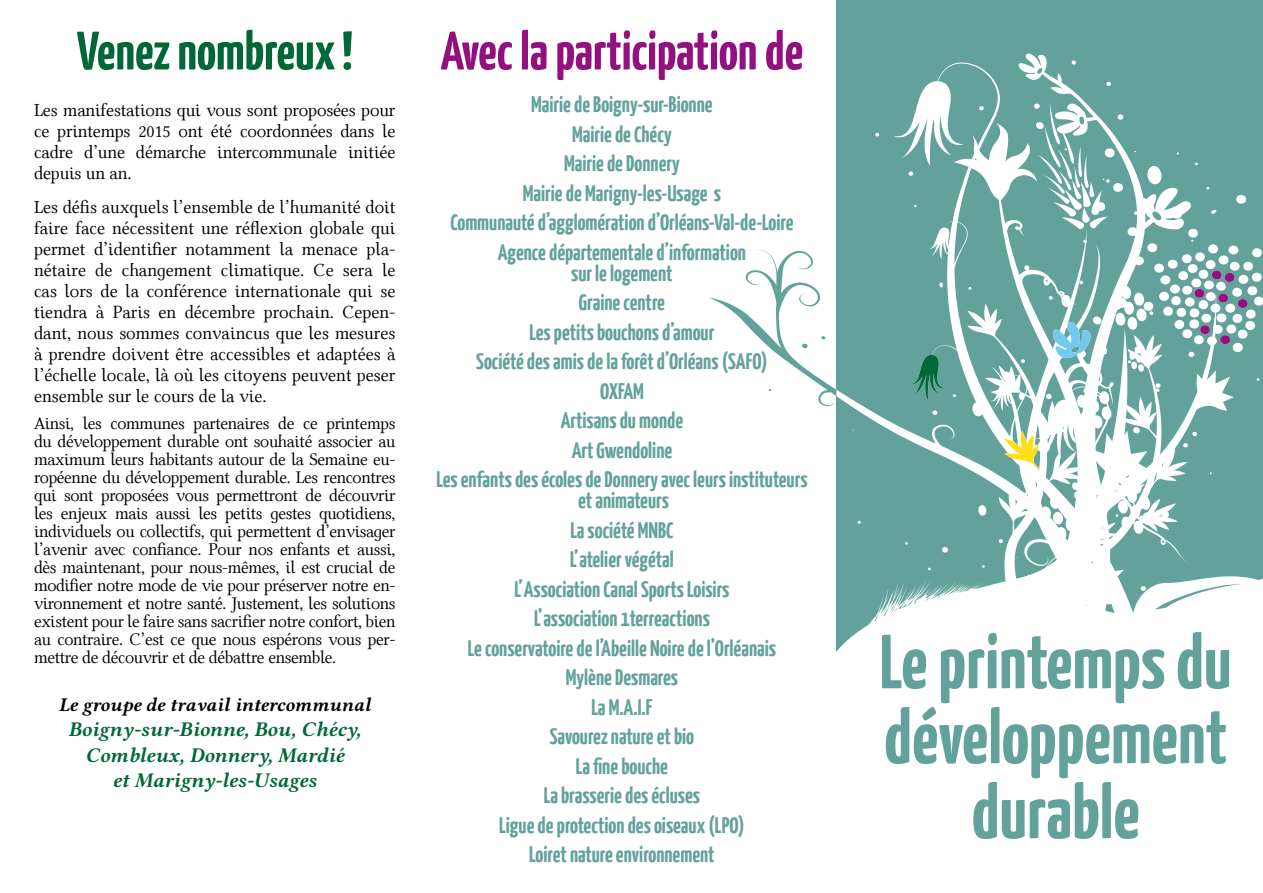
<style>
.page{position:relative;width:1263px;height:893px;background:#fff}
.page>*{position:absolute;margin:0;border:0;box-sizing:border-box;transform-origin:0 0}
.t1{font:700 76.5px/75px "Yanone Kaffeesatz";color:#63a29b;text-align:center}
.t2{font:700 54px "Yanone Kaffeesatz";color:#93117e}
.t3{font:700 54px "Yanone Kaffeesatz";color:#006837}
.t4{font:700 22.5px/29.5px "Yanone Kaffeesatz";color:#63a29b;text-align:center}
.t5{font:21px/25.2px "Lin Libertine OBI";color:#006837;text-align:center}
.t6{font:19.5px "Lin Libertine OBI";color:#000}
.t7{font:18.75px/21px "Libertinage";letter-spacing:-.005em;color:#000;text-align:justify}
.t8{font:18px/18px "Libertinage";letter-spacing:-.02em;color:#000;text-align:justify}
</style>
<div class="page">
<div style="left:836px;top:0;width:427px;height:893px;background:#63a29b"></div>
<svg style="left:875px;top:62px;width:235px;height:86px"></svg>
<svg style="left:979px;top:82px;width:145px;height:66px"></svg>
<svg style="left:854px;top:148px;width:409px;height:426px"></svg>
<svg style="left:708px;top:250px;width:146px;height:181px"></svg>
<svg style="left:854px;top:514px;width:264px;height:60px"></svg>
<div style="left:836px;top:574px;width:427px;height:319px;background:#fff"></div>
<svg style="left:909px;top:355px;width:37px;height:45px"></svg>
<svg style="left:1004px;top:431px;width:35px;height:39px"></svg>
<svg style="left:1053px;top:322px;width:37px;height:36px"></svg>
<svg style="left:1194px;top:271px;width:54px;height:73px"></svg>
<h2 class="t3" style="left:77px;top:18px;width:278px">Venez nombreux!</h2>
<p class="t7" style="left:34px;top:100px;width:363px">Les manifestations qui vous sont proposées pour ce printemps 2015 ont été coordonnées dans le cadre d’une démarche intercommunale initiée depuis un an.</p>
<p class="t7" style="left:34px;top:197px;width:363px">Les défis auxquels l’ensemble de l’humanité doit faire face nécessitent une réflexion globale qui permet d’identifier notamment la menace pla&shy;nétaire de changement climatique. Ce sera le cas lors de la conférence internationale qui se tiendra à Paris en décembre prochain. Cepen&shy;dant, nous sommes convaincus que les mesures à prendre doivent être accessibles et adaptées à l’échelle locale, là où les citoyens peuvent peser ensemble sur le cours de la vie.</p>
<p class="t8" style="left:34px;top:414px;width:363px">Ainsi, les communes partenaires de ce printemps du développement durable ont souhaité associer au maximum leurs habitants autour de la Semaine eu&shy;ropéenne du développement durable. Les rencontres qui sont proposées vous permettront de découvrir les enjeux mais aussi les petits gestes quotidiens, individuels ou collectifs, qui permettent d’envisager l’avenir avec confiance. Pour nos enfants et aussi, dès maintenant, pour nous-mêmes, il est crucial de modifier notre mode de vie pour préserver notre en&shy;vironnement et notre santé. Justement, les solutions existent pour le faire sans sacrifier notre confort, bien au contraire. C’est ce que nous espérons vous per&shy;mettre de découvrir et de débattre ensemble.</p>
<p class="t6" style="left:59px;top:691px;width:313px">Le groupe de travail intercommunal</p>
<p class="t5" style="left:69px;top:716px;width:294px">Boigny-sur-Bionne, Bou, Chécy,<br>Combleux, Donnery, Mardié<br>et Marigny-les-Usages</p>
<h2 class="t2" style="left:440px;top:18px;width:364px">Avec la participation de</h2>
<p class="t4" style="left:450px;top:89px;width:345px">Mairie de Boigny-sur-Bionne<br>Mairie de Chécy<br>Mairie de Donnery<br>Mairie de Marigny-les-Usage s<br>Communauté d’agglomération d’Orléans-Val-de-Loire<br>Agence départementale d’information</p>
<p class="t4" style="left:436px;top:257px;width:372px">sur le logement<br>Graine centre<br>Les petits bouchons d’amour<br>Société des amis de la forêt d’Orléans (SAFO)<br>OXFAM<br>Artisans du monde<br>Art Gwendoline<br>Les enfants des écoles de Donnery avec leurs instituteurs</p>
<p class="t4" style="left:468px;top:485px;width:309px">et animateurs<br>La société MNBC<br>L’atelier végétal<br>L’Association Canal Sports Loisirs<br>L’association 1terreactions<br>Le conservatoire de l’Abeille Noire de l’Orléanais<br>Mylène Desmares<br>La M.A.I.F<br>Savourez nature et bio<br>La fine bouche<br>La brasserie des écluses<br>Ligue de protection des oiseaux (LPO)<br>Loiret nature environnement</p>
<h1 class="t1" style="left:880px;top:623px;width:353px">Le printemps du développement durable</h1>
</div>
